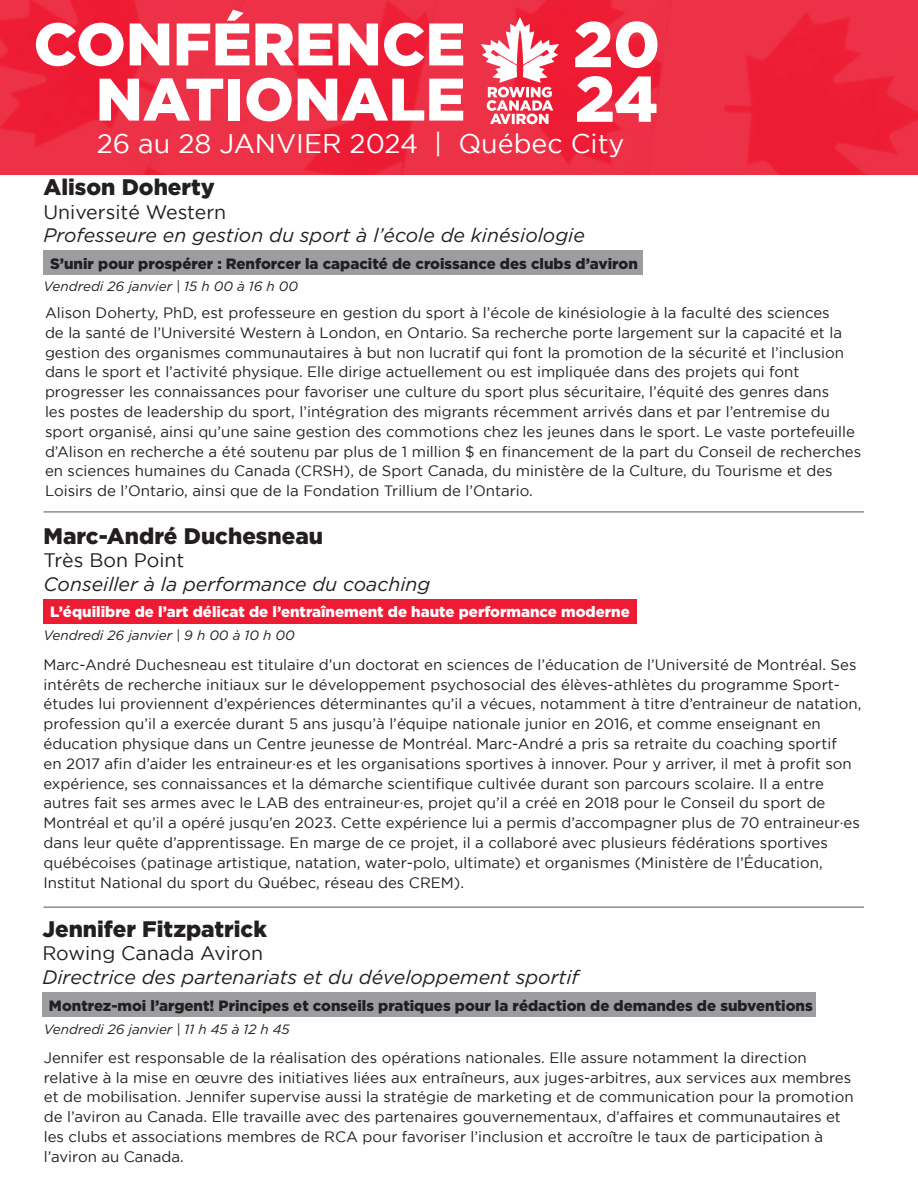
<style>
.page{position:relative;width:918px;height:1188px;background:#fff}
.page>*{position:absolute;margin:0;border:0;box-sizing:border-box;transform-origin:0 0}
.t1{font:900 64.2px "Gotham";color:#fff}
.t2{font:900 59.85px/55.2px "Gotham";color:#fff;text-align:right}
.t3{font:26.85px "Gotham";color:#fff}
.t4{font:900 22.5px "Gotham";color:#231f20}
.t5{font:italic 19.5px "Gotham";color:#231f20}
.t6{font:19.5px "Gotham";color:#231f20}
.t7{font:15px/19.8px "Gotham";color:#231f20}
.t8{font:900 15px "Gotham";color:#231f20}
.t9{font:900 15px "Gotham";color:#fff}
.t10{font:italic 13.5px "Gotham";color:#231f20}
</style>
<div class="page">
<svg style="left:0;top:0;width:918px;height:174px;background:#ed283f"></svg>
<img style="left:468px;top:4px;width:104px;height:133px">
<hr style="left:44px;top:511px;width:820px;height:2px;background:#231f20">
<div style="left:44px;top:250px;width:599px;height:25px;background:#9b9da0"></div>
<div style="left:42px;top:993px;width:774px;height:24px;background:#9b9da0"></div>
<hr style="left:44px;top:906px;width:820px;height:2px;background:#231f20">
<div style="left:44px;top:599px;width:593px;height:25px;background:#ed1b34"></div>
<p class="t2" style="left:34px;top:15px;width:433px">CONFÉRENCE<br>NATIONALE</p>
<p class="t1" style="left:573px;top:7px;width:89px">20</p>
<p class="t1" style="left:575px;top:62px;width:85px">24</p>
<p class="t3" style="left:97px;top:128px;width:529px">26 au 28 JANVIER 2024 | Québec City</p>
<p class="t4" style="left:44px;top:174px;width:173px">Alison Doherty</p>
<p class="t6" style="left:44px;top:201px;width:184px">Université Western</p>
<p class="t5" style="left:44px;top:224px;width:543px">Professeure en gestion du sport à l’école de kinésiologie</p>
<p class="t8" style="left:50px;top:255px;width:589px">S’unir pour prospérer : Renforcer la capacité de croissance des clubs d’aviron</p>
<p class="t10" style="left:44px;top:279px;width:256px">Vendredi 26 janvier | 15 h 00 à 16 h 00</p>
<p class="t7" style="left:45px;top:303px;width:818px">Alison Doherty, PhD, est professeure en gestion du sport à l’école de kinésiologie à la faculté des sciences<br>de la santé de l’Université Western à London, en Ontario. Sa recherche porte largement sur la capacité et la gestion des organismes communautaires à but non lucratif qui font la promotion de la sécurité et l’inclusion dans le sport et l’activité physique. Elle dirige actuellement ou est impliquée dans des projets qui font progresser les connaissances pour favoriser une culture du sport plus sécuritaire, l’équité des genres dans<br>les postes de leadership du sport, l’intégration des migrants récemment arrivés dans et par l’entremise du sport organisé, ainsi qu’une saine gestion des commotions chez les jeunes dans le sport. Le vaste portefeuille d’Alison en recherche a été soutenu par plus de 1 million $ en financement de la part du Conseil de recherches en sciences humaines du Canada (CRSH), de Sport Canada, du ministère de la Culture, du Tourisme et des Loisirs de l’Ontario, ainsi que de la Fondation Trillium de l’Ontario.</p>
<p class="t4" style="left:44px;top:523px;width:281px">Marc-André Duchesneau</p>
<p class="t6" style="left:44px;top:550px;width:142px">Très Bon Point</p>
<p class="t5" style="left:44px;top:573px;width:388px">Conseiller à la performance du coaching</p>
<p class="t9" style="left:50px;top:603px;width:581px">L’équilibre de l’art délicat de l’entraînement de haute performance moderne</p>
<p class="t10" style="left:44px;top:628px;width:253px">Vendredi 26 janvier | 9 h 00 à 10 h 00</p>
<p class="t7" style="left:44px;top:654px;width:819px">Marc-André Duchesneau est titulaire d’un doctorat en sciences de l’éducation de l’Université de Montréal. Ses intérêts de recherche initiaux sur le développement psychosocial des élèves-athlètes du programme Sport&shy;études lui proviennent d’expériences déterminantes qu’il a vécues, notamment à titre d’entraineur de natation, profession qu’il a exercée durant 5 ans jusqu’à l’équipe nationale junior en 2016, et comme enseignant en éducation physique dans un Centre jeunesse de Montréal. Marc-André a pris sa retraite du coaching sportif<br>en 2017 afin d’aider les entraineur·es et les organisations sportives à innover. Pour y arriver, il met à profit son expérience, ses connaissances et la démarche scientifique cultivée durant son parcours scolaire. Il a entre autres fait ses armes avec le LAB des entraineur·es, projet qu’il a créé en 2018 pour le Conseil du sport de Montréal et qu’il a opéré jusqu’en 2023. Cette expérience lui a permis d’accompagner plus de 70 entraineur·es dans leur quête d’apprentissage. En marge de ce projet, il a collaboré avec plusieurs fédérations sportives québécoises (patinage artistique, natation, water-polo, ultimate) et organismes (Ministère de l’Éducation, Institut National du sport du Québec, réseau des CREM).</p>
<p class="t4" style="left:42px;top:916px;width:226px">Jennifer Fitzpatrick</p>
<p class="t6" style="left:42px;top:943px;width:222px">Rowing Canada Aviron</p>
<p class="t5" style="left:42px;top:966px;width:538px">Directrice des partenariats et du développement sportif</p>
<p class="t10" style="left:44px;top:1021px;width:247px">Vendredi 26 janvier | 11 h 45 à 12 h 45</p>
<p class="t8" style="left:49px;top:997px;width:765px">Montrez-moi l’argent! Principes et conseils pratiques pour la rédaction de demandes de subventions</p>
<p class="t7" style="left:44px;top:1047px;width:811px">Jennifer est responsable de la réalisation des opérations nationales. Elle assure notamment la direction relative à la mise en œuvre des initiatives liées aux entraîneurs, aux juges-arbitres, aux services aux membres et de mobilisation. Jennifer supervise aussi la stratégie de marketing et de communication pour la promotion de l’aviron au Canada. Elle travaille avec des partenaires gouvernementaux, d’affaires et communautaires et les clubs et associations membres de RCA pour favoriser l’inclusion et accroître le taux de participation à l’aviron au Canada.</p>
</div>
